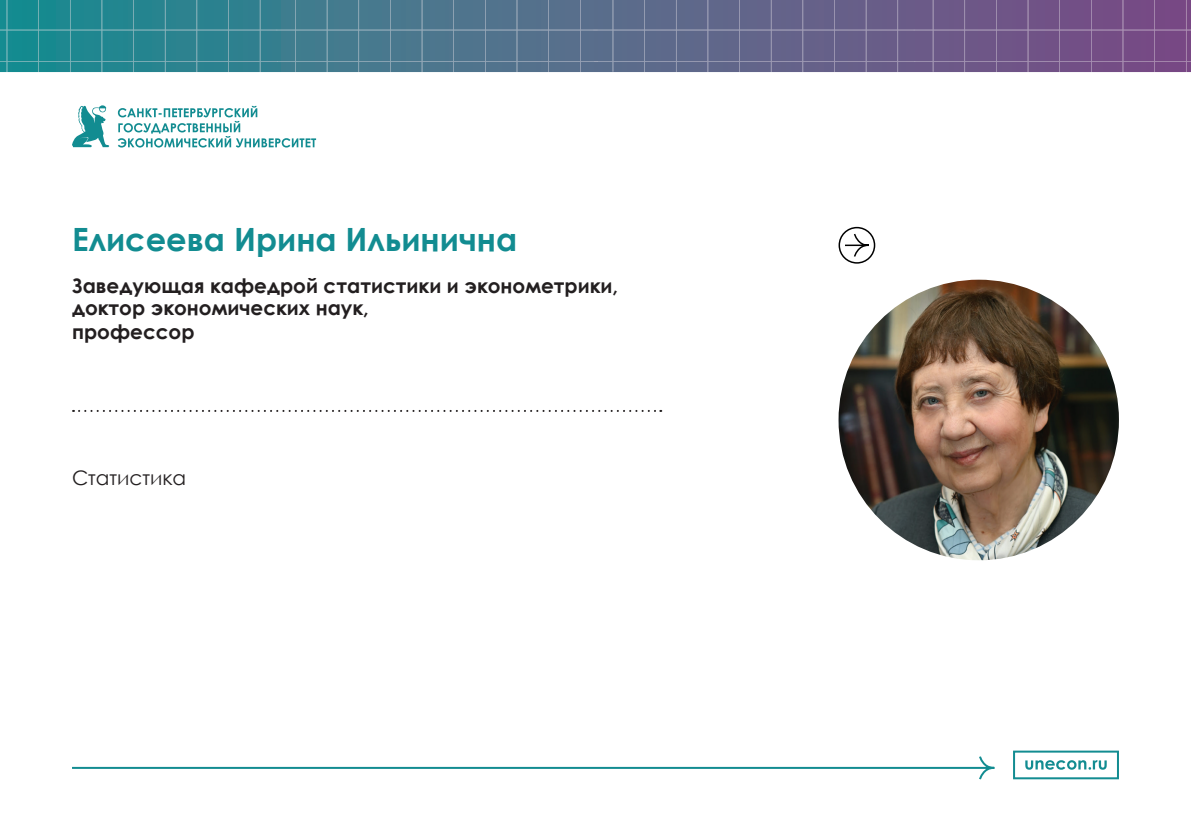
<style>
.page{position:relative;width:1191px;height:840px;background:#fff}
.page>*{position:absolute;margin:0;border:0;box-sizing:border-box;transform-origin:0 0}
.t1{font:700 32px "Century Gothic";color:#128c91}
.t2{font:700 20px/22px "Century Gothic";color:#231f20}
.t3{font:20px "Century Gothic";color:#231f20}
</style>
<div class="page">
<svg style="left:118px;top:106px;width:198px;height:41px"></svg>
<svg style="left:72px;top:105px;width:37px;height:42px"></svg>
<div style="left:1013px;top:750px;width:106px;height:28px;border:2px solid #128c91"></div>
<svg style="left:72px;top:754px;width:1034px;height:26px"></svg>
<svg style="left:0;top:0;width:1191px;height:72px;background:#556f8d"></svg>
<img style="left:838px;top:279px;width:281px;height:281px;border-radius:140px">
<svg style="left:73px;top:409px;width:588px;height:2px"></svg>
<svg style="left:843px;top:232px;width:33px;height:26px"></svg>
<div style="left:838px;top:227px;width:37px;height:36px;border:2px solid #000;border-radius:50%"></div>
<h1 class="t1" style="left:72px;top:215px;width:446px">Елисеева Ирина Ильинична</h1>
<p class="t2" style="left:72px;top:273px;width:547px">Заведующая кафедрой статистики и эконометрики, доктор экономических наук,</p>
<p class="t2" style="left:72px;top:319px;width:124px">профессор</p>
<p class="t3" style="left:72px;top:464px;width:116px">Статистика</p>
</div>
